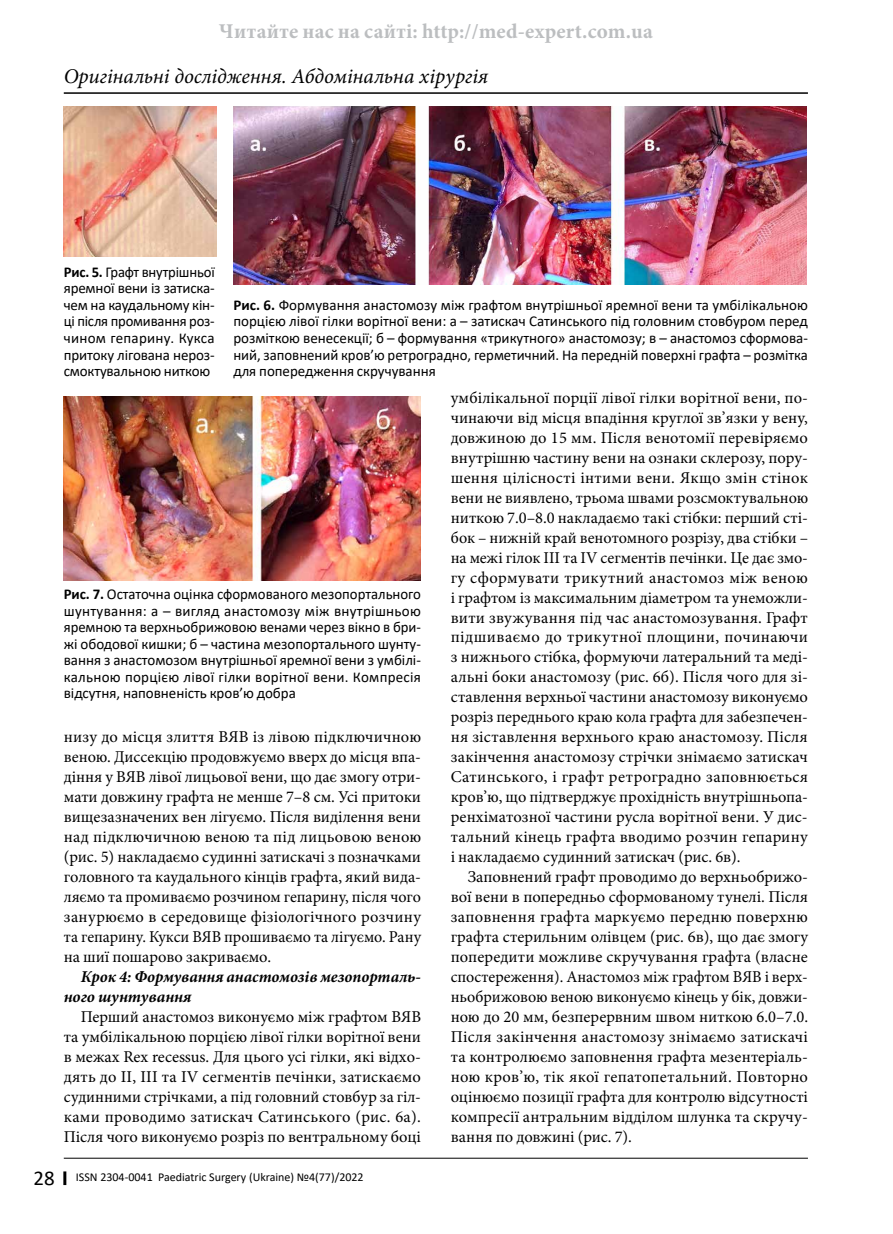
<style>
.page{position:relative;width:893px;height:1234px;background:#fff}
.page>*{position:absolute;margin:0;border:0;box-sizing:border-box;transform-origin:0 0}
.t1{font:italic 21px "Minion Pro";color:#000}
.t2{font:700 21px "Minion Pro";letter-spacing:.01em;color:#bcbec0}
.t3{font:16.5px/20px "Minion Pro";color:#000;text-align:justify}
.t4{font:italic 700 16.5px/20px "Minion Pro";color:#000}
.t5{font:15px/16.5px "Calibri";letter-spacing:-.005em;color:#000;text-align:justify}
.t6{font:12px "Calibri";color:#000}
.s1{font-weight:700}
.s2{font-size:21px}
</style>
<div class="page">
<hr style="left:64px;top:92px;width:744px;height:2px;background:#000">
<svg style="left:63px;top:1171px;width:3px;height:13px"></svg>
<hr style="left:64px;top:1157px;width:744px;height:1px;background:#000">
<img style="left:64px;top:106px;width:152px;height:150px">
<img style="left:233px;top:106px;width:574px;height:178px">
<img style="left:64px;top:396px;width:357px;height:184px">
<p class="t2" style="left:219px;top:16px;width:435px">Читайте нас на сайті: http://med-expert.com.ua</p>
<p class="t1" style="left:64px;top:62px;width:426px">Оригінальні дослідження. Абдомінальна хірургія</p>
<p class="t5" style="left:64px;top:263px;width:152px"><span class="s1">Рис. 5.</span> Графт внутрішньої яремної вени із затиска&shy;чем на каудальному кін&shy;ці після промивання роз&shy;чином гепарину. Кукса притоку лігована нероз&shy;смоктувальною ниткою</p>
<p class="t5" style="left:233px;top:296px;width:576px"><span class="s1">Рис. 6.</span> Формування анастомозу між графтом внутрішньої яремної вени та умбілікальною порцією лівої гілки ворітної вени: а – затискач Сатинського під головним стовбуром перед розміткою венесекції; б – формування «трикутного» анастомозу; в – анастомоз сформова&shy;ний, заповнений кров’ю ретроградно, герметичний. На передній поверхні графта – розмітка для попередження скручування</p>
<p class="t5" style="left:64px;top:585px;width:359px"><span class="s1">Рис. 7.</span> Остаточна оцінка сформованого мезопортального шунтування: а – вигляд анастомозу між внутрішньою яремною та верхньобрижовою венами через вікно в бри&shy;жі ободової кишки; б – частина мезопортального шунту&shy;вання з анастомозом внутрішньої яремної вени з умбілі&shy;кальною порцією лівої гілки ворітної вени. Компресія відсутня, наповненість кров’ю добра</p>
<p class="t3" style="left:64px;top:727px;width:359px">низу до місця злиття ВЯВ із лівою підключичною веною. Диссекцію продовжуємо вверх до місця впа&shy;діння у ВЯВ лівої лицьової вени, що дає змогу отри&shy;мати довжину графта не менше 7–8 см. Усі притоки вищезазначених вен лігуємо. Після виділення вени над підключичною веною та під лицьовою веною (рис. 5) накладаємо судинні затискачі з позначками головного та каудального кінців графта, який вида&shy;ляємо та промиваємо розчином гепарину, після чого занурюємо в середовище фізіологічного розчину та гепарину. Кукси ВЯВ прошиваємо та лігуємо. Рану на шиї пошарово закриваємо.</p>
<p class="t4" style="left:64px;top:966px;width:359px;text-indent:17px">Крок 4: Формування анастомозів мезопорталь&shy;ного шунтування</p>
<p class="t3" style="left:64px;top:1006px;width:359px;text-indent:17px">Перший анастомоз виконуємо між графтом ВЯВ та умбілікальною порцією лівої гілки ворітної вени в межах Rex recessus. Для цього усі гілки, які відхо&shy;дять до ІІ, ІІІ та ІV сегментів печінки, затискаємо судинними стрічками, а під головний стовбур за гіл&shy;ками проводимо затискач Сатинського (рис. 6а).<br>Після чого виконуємо розріз по вентральному боці</p>
<p class="t6" style="left:33px;top:1167px;width:332px"><span class="s2">28</span> ISSN 2304-0041 Paediatric Surgery (Ukraine) №4(77)/2022</p>
<p class="t3" style="left:451px;top:387px;width:359px">умбілікальної порції лівої гілки ворітної вени, по&shy;чинаючи від місця впадіння круглої зв’язки у вену, довжиною до 15 мм. Після венотомії перевіряємо внутрішню частину вени на ознаки склерозу, пору&shy;шення цілісності інтими вени. Якщо змін стінок вени не виявлено, трьома швами розсмоктувальною ниткою 7.0–8.0 накладаємо такі стібки: перший сті&shy;бок – нижній край венотомного розрізу, два стібки – на межі гілок ІІІ та ІV сегментів печінки. Це дає змо&shy;гу сформувати трикутний анастомоз між веною і графтом із максимальним діаметром та унеможли&shy;вити звужування під час анастомозування. Графт підшиваємо до трикутної площини, починаючи з нижнього стібка, формуючи латеральний та меді&shy;альні боки анастомозу (рис. 6б). Після чого для зі&shy;ставлення верхньої частини анастомозу виконуємо розріз переднього краю кола графта для забезпечен&shy;ня зіставлення верхнього краю анастомозу. Після закінчення анастомозу стрічки знімаємо затискач Сатинського, і графт ретроградно заповнюється кров’ю, що підтверджує прохідність внутрішньопа&shy;ренхіматозної частини русла ворітної вени. У дис&shy;тальний кінець графта вводимо розчин гепарину і накладаємо судинний затискач (рис. 6в).</p>
<p class="t3" style="left:451px;top:866px;width:359px;text-indent:17px">Заповнений графт проводимо до верхньобрижо&shy;вої вени в попередньо сформованому тунелі. Після заповнення графта маркуємо передню поверхню графта стерильним олівцем (рис. 6в), що дає змогу попередити можливе скручування графта (власне спостереження). Анастомоз між графтом ВЯВ і верх&shy;ньобрижовою веною виконуємо кінець у бік, довжи&shy;ною до 20 мм, безперервним швом ниткою 6.0–7.0.<br>Після закінчення анастомозу знімаємо затискачі та контролюємо заповнення графта мезентеріаль&shy;ною кров’ю, тік якої гепатопетальний. Повторно оцінюємо позиції графта для контролю відсутності компресії антральним відділом шлунка та скручу&shy;вання по довжині (рис. 7).</p>
</div>
